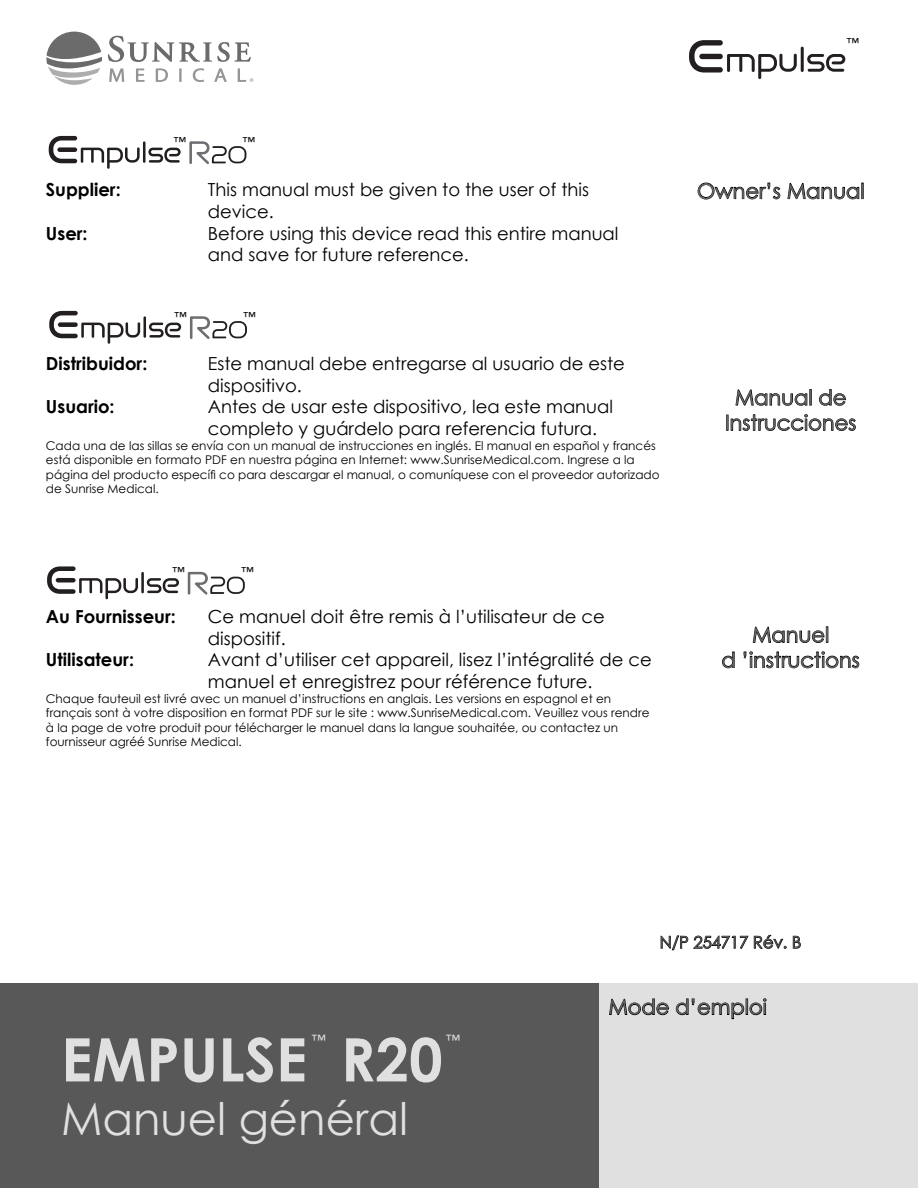
<style>
.page{position:relative;width:918px;height:1188px;background:#fff}
.page>*{position:absolute;margin:0;border:0;box-sizing:border-box;transform-origin:0 0}
.t1{font:700 60px "Century Gothic";color:#e0e0e0}
.t2{font:45px "Century Gothic";color:#e0e0e0}
.t3{font:21px/25.2px "Century Gothic";color:#626262;text-align:center}
.t4{font:18px/21.6px "Century Gothic";color:#000}
.t5{font:700 18px "Century Gothic";color:#000}
.t6{font:16.5px "Century Gothic";color:#626262}
.t7{font:13.95px "Century Gothic";color:#e0e0e0}
.t8{font:12.3px "Century Gothic";color:#000}
.t9{font:12px/14.4px "Century Gothic";color:#000}
</style>
<div class="page">
<div style="left:0;top:983px;width:599px;height:205px;background:#585858"></div>
<div style="left:599px;top:983px;width:319px;height:205px;background:#e0e0e0"></div>
<svg style="left:609px;top:998px;width:158px;height:21px"></svg>
<svg style="left:660px;top:935px;width:141px;height:16px"></svg>
<svg style="left:697px;top:182px;width:167px;height:18px"></svg>
<svg style="left:735px;top:389px;width:111px;height:17px"></svg>
<svg style="left:726px;top:414px;width:130px;height:17px"></svg>
<svg style="left:753px;top:626px;width:76px;height:17px"></svg>
<svg style="left:722px;top:651px;width:138px;height:17px"></svg>
<svg style="left:46px;top:32px;width:56px;height:53px"></svg>
<svg style="left:108px;top:36px;width:143px;height:26px"></svg>
<svg style="left:109px;top:68px;width:15px;height:14px"></svg>
<svg style="left:136px;top:68px;width:9px;height:14px"></svg>
<svg style="left:156px;top:68px;width:12px;height:14px"></svg>
<svg style="left:179px;top:68px;width:3px;height:14px"></svg>
<svg style="left:193px;top:68px;width:11px;height:14px"></svg>
<svg style="left:214px;top:68px;width:13px;height:14px"></svg>
<svg style="left:238px;top:68px;width:15px;height:14px"></svg>
<svg style="left:689px;top:40px;width:108px;height:39px"></svg>
<hr style="left:801px;top:47px;width:3px;height:25px;background:#231f20;border-radius:2px">
<svg style="left:807px;top:54px;width:38px;height:18px"></svg>
<svg style="left:189px;top:141px;width:57px;height:23px"></svg>
<svg style="left:49px;top:136px;width:91px;height:33px"></svg>
<hr style="left:143px;top:141px;width:2px;height:22px;background:#231f20">
<svg style="left:148px;top:148px;width:33px;height:15px"></svg>
<svg style="left:190px;top:316px;width:57px;height:23px"></svg>
<svg style="left:49px;top:311px;width:91px;height:33px"></svg>
<hr style="left:143px;top:316px;width:3px;height:22px;background:#231f20">
<svg style="left:149px;top:323px;width:32px;height:15px"></svg>
<svg style="left:188px;top:572px;width:57px;height:23px"></svg>
<svg style="left:47px;top:566px;width:91px;height:33px"></svg>
<hr style="left:141px;top:572px;width:3px;height:21px;background:#231f20">
<svg style="left:147px;top:578px;width:32px;height:15px"></svg>
<p class="t8" style="left:174px;top:136px;width:14px">™</p>
<p class="t8" style="left:243px;top:136px;width:14px">™</p>
<h3 class="t5" style="left:46px;top:182px;width:76px">Supplier:</h3>
<h3 class="t4" style="left:208px;top:180px;width:383px">This manual must be given to the user of this device.</h3>
<h3 class="t5" style="left:46px;top:225px;width:43px">User:</h3>
<h3 class="t4" style="left:208px;top:224px;width:412px">Before using this device read this entire manual and save for future reference.</h3>
<p class="t8" style="left:175px;top:311px;width:14px">™</p>
<p class="t8" style="left:244px;top:311px;width:14px">™</p>
<h3 class="t5" style="left:46px;top:356px;width:103px">Distribuidor:</h3>
<h3 class="t4" style="left:208px;top:354px;width:419px">Este manual debe entregarse al usuario de este dispositivo.</h3>
<h3 class="t5" style="left:46px;top:399px;width:70px">Usuario:</h3>
<h3 class="t4" style="left:208px;top:398px;width:407px">Antes de usar este dispositivo, lea este manual completo y guárdelo para referencia futura.</h3>
<p class="t9" style="left:46px;top:439px;width:615px">Cada una de las sillas se envía con un manual de instrucciones en inglés. El manual en español y francés está disponible en formato PDF en nuestra página en Internet: www.SunriseMedical.com. Ingrese a la página del producto específi co para descargar el manual, o comuníquese con el proveedor autorizado de Sunrise Medical.</p>
<p class="t8" style="left:172px;top:567px;width:14px">™</p>
<p class="t8" style="left:241px;top:567px;width:14px">™</p>
<h3 class="t5" style="left:46px;top:608px;width:131px">Au Fournisseur:</h3>
<h3 class="t4" style="left:208px;top:607px;width:398px">Ce manuel doit être remis à l’utilisateur de ce dispositif.</h3>
<h3 class="t5" style="left:46px;top:652px;width:90px">Utilisateur:</h3>
<h3 class="t4" style="left:208px;top:650px;width:446px">Avant d’utiliser cet appareil, lisez l’intégralité de ce manuel et enregistrez pour référence future.</h3>
<p class="t9" style="left:46px;top:692px;width:605px">Chaque fauteuil est livré avec un manuel d’instructions en anglais. Les versions en espagnol et en français sont à votre disposition en format PDF sur le site : www.SunriseMedical.com. Veuillez vous rendre à la page de votre produit pour télécharger le manuel dans la langue souhaitée, ou contactez un fournisseur agréé Sunrise Medical.</p>
<p class="t8" style="left:847px;top:37px;width:14px">™</p>
<h3 class="t3" style="left:697px;top:180px;width:169px">Owner’s Manual</h3>
<h3 class="t3" style="left:725px;top:386px;width:133px">Manual de<br>Instrucciones</h3>
<h3 class="t3" style="left:721px;top:624px;width:140px">Manuel<br>d ’instructions</h3>
<h3 class="t6" style="left:660px;top:935px;width:143px">N/P 254717 Rév. B</h3>
<p class="t7" style="left:312px;top:1034px;width:15px">™</p>
<p class="t7" style="left:446px;top:1034px;width:15px">™</p>
<h1 class="t1" style="left:61px;top:1032px;width:383px">EMPULSE R20</h1>
<h2 class="t2" style="left:61px;top:1100px;width:349px">Manuel général</h2>
<h3 class="t3" style="left:608px;top:996px;width:160px">Mode d’emploi</h3>
</div>
